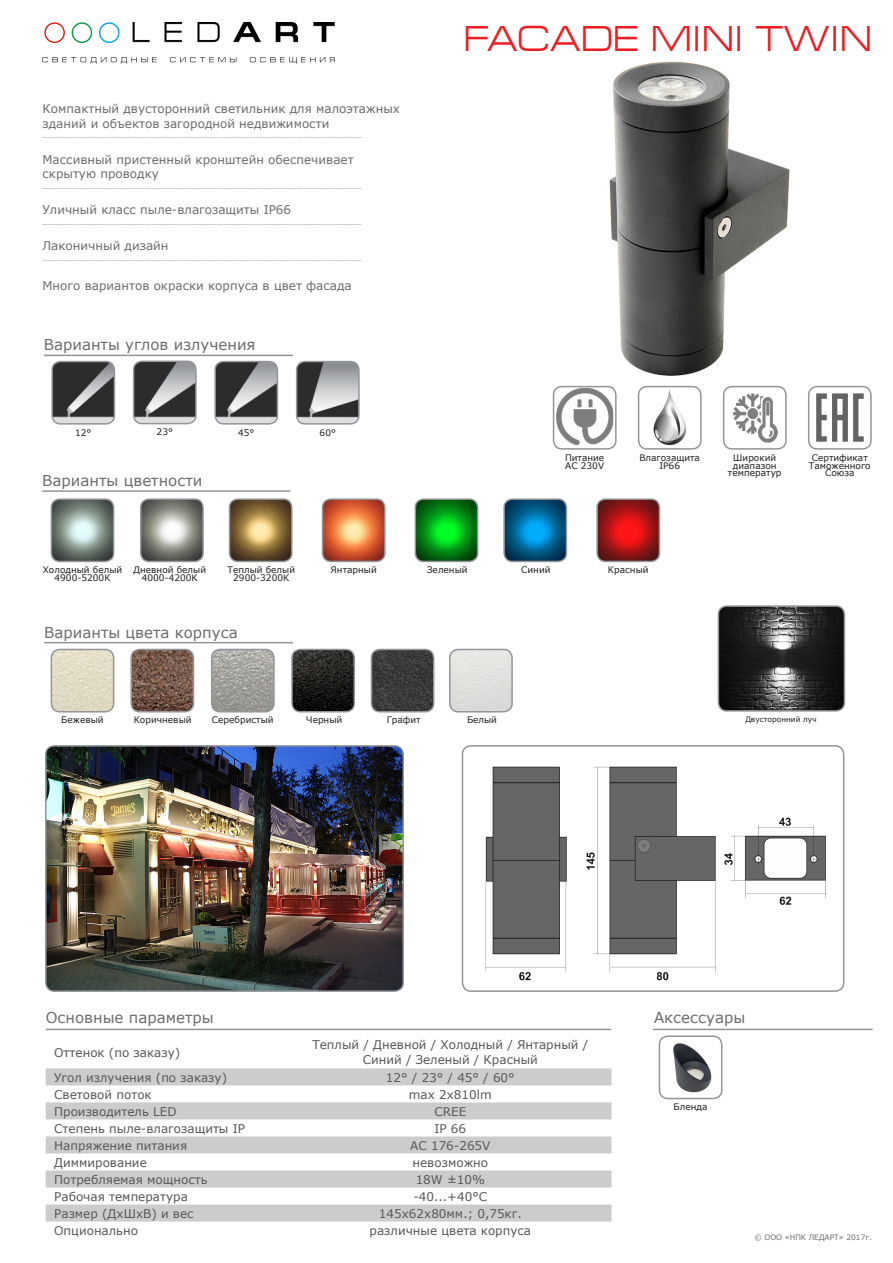
<style>
.page{position:relative;width:893px;height:1263px;background:#fff}
.page>*{position:absolute;margin:0;border:0;box-sizing:border-box;transform-origin:0 0}
.t1{font:36px "Europe Extended C";color:#ee1d23}
.t2{font:15px "Verdana";color:#6c6d70}
.t3{font:12px/14.4px "Verdana";color:#57585a;text-align:center}
.t4{font:12px/14.4px "Verdana";color:#6c6d70}
.t5{font:9px "Europe Extended C";color:#6c6d70}
.t6{font:9px/7.5px "Verdana";color:#231f20;text-align:center}
.t7{font:9px "Europe Extended C";color:#757679}
.t8{font:7.5px "Verdana";color:#6c6d70}
.t9{font:7.5px "Verdana";color:#231f20}
</style>
<div class="page">
<img style="left:609px;top:61px;width:181px;height:315px">
<img style="left:43px;top:22px;width:292px;height:42px">
<img style="left:462px;top:748px;width:382px;height:241px">
<div style="left:462px;top:745px;width:382px;height:247px;border:2px solid #939598;border-radius:9px"></div>
<img style="left:46px;top:746px;width:357px;height:245px">
<div style="left:45px;top:745px;width:359px;height:247px;border:2px solid #939598;border-radius:9px"></div>
<img style="left:718px;top:606px;width:126px;height:105px">
<div style="left:718px;top:605px;width:127px;height:107px;border:2px solid #939598;border-radius:9px"></div>
<hr style="left:653px;top:1029px;width:220px;height:1px;background:#939598">
<svg style="left:46px;top:1068px;width:565px;height:153px;fill:#cbccce"></svg>
<hr style="left:46px;top:1029px;width:565px;height:1px;background:#939598">
<img style="left:659px;top:1036px;width:62px;height:62px">
<div style="left:659px;top:1035px;width:63px;height:64px;border:2px solid #939598;border-radius:9px"></div>
<hr style="left:44px;top:642px;width:249px;height:1px;background:#939598">
<img style="left:51px;top:649px;width:63px;height:63px">
<div style="left:51px;top:649px;width:63px;height:63px;border:2px solid #939598;border-radius:9px"></div>
<img style="left:133px;top:649px;width:60px;height:63px">
<div style="left:130px;top:649px;width:64px;height:63px;border:2px solid #939598;border-radius:9px"></div>
<img style="left:212px;top:649px;width:62px;height:63px">
<div style="left:211px;top:649px;width:64px;height:63px;border:2px solid #939598;border-radius:9px"></div>
<img style="left:292px;top:649px;width:62px;height:63px">
<div style="left:291px;top:649px;width:64px;height:63px;border:2px solid #939598;border-radius:9px"></div>
<img style="left:371px;top:649px;width:63px;height:63px">
<div style="left:371px;top:649px;width:63px;height:63px;border:2px solid #939598;border-radius:9px"></div>
<img style="left:450px;top:649px;width:62px;height:63px">
<div style="left:449px;top:649px;width:64px;height:63px;border:2px solid #939598;border-radius:9px"></div>
<hr style="left:42px;top:490px;width:248px;height:2px;background:#939598">
<img style="left:51px;top:499px;width:63px;height:62px">
<div style="left:51px;top:498px;width:63px;height:64px;border:2px solid #939598;border-radius:9px"></div>
<img style="left:141px;top:501px;width:62px;height:60px">
<div style="left:140px;top:498px;width:64px;height:64px;border:2px solid #939598;border-radius:9px"></div>
<img style="left:230px;top:501px;width:60px;height:60px">
<div style="left:229px;top:498px;width:64px;height:64px;border:2px solid #939598;border-radius:9px"></div>
<img style="left:323px;top:501px;width:60px;height:60px">
<div style="left:322px;top:498px;width:64px;height:64px;border:2px solid #939598;border-radius:9px"></div>
<img style="left:415px;top:499px;width:63px;height:62px">
<div style="left:415px;top:498px;width:63px;height:64px;border:2px solid #939598;border-radius:9px"></div>
<img style="left:506px;top:501px;width:60px;height:60px">
<div style="left:503px;top:498px;width:64px;height:64px;border:2px solid #939598;border-radius:9px"></div>
<img style="left:599px;top:501px;width:60px;height:60px">
<div style="left:596px;top:498px;width:64px;height:64px;border:2px solid #939598;border-radius:9px"></div>
<hr style="left:44px;top:355px;width:249px;height:1px;background:#939598">
<img style="left:54px;top:362px;width:60px;height:60px">
<div style="left:51px;top:361px;width:64px;height:64px;border:2px solid #939598;border-radius:9px"></div>
<img style="left:217px;top:362px;width:60px;height:60px">
<div style="left:214px;top:361px;width:64px;height:64px;border:2px solid #939598;border-radius:9px"></div>
<img style="left:297px;top:362px;width:60px;height:60px">
<div style="left:296px;top:361px;width:64px;height:64px;border:2px solid #939598;border-radius:9px"></div>
<img style="left:134px;top:361px;width:62px;height:63px">
<div style="left:133px;top:361px;width:64px;height:63px;border:2px solid #939598;border-radius:9px"></div>
<img style="left:556px;top:389px;width:57px;height:56px">
<div style="left:553px;top:386px;width:64px;height:64px;border:2px solid #939598;border-radius:9px"></div>
<img style="left:653px;top:389px;width:46px;height:57px">
<div style="left:638px;top:386px;width:64px;height:64px;border:2px solid #939598;border-radius:9px"></div>
<img style="left:811px;top:389px;width:58px;height:58px">
<div style="left:808px;top:386px;width:64px;height:64px;border:2px solid #939598;border-radius:9px"></div>
<img style="left:733px;top:393px;width:45px;height:50px">
<div style="left:723px;top:386px;width:64px;height:64px;border:2px solid #939598;border-radius:9px"></div>
<p class="t4" style="left:43px;top:101px;width:359px">Компактный двусторонний светильник для малоэтажных зданий и объектов загородной недвижимости</p>
<p class="t5" style="left:43px;top:130px;width:321px">...............................................................................................................................................................................................</p>
<p class="t4" style="left:43px;top:152px;width:313px">Массивный пристенный кронштейн обеспечивает скрытую проводку</p>
<p class="t5" style="left:43px;top:181px;width:321px">...............................................................................................................................................................................................</p>
<p class="t4" style="left:43px;top:202px;width:250px">Уличный класс пыле-влагозащиты IP66</p>
<p class="t5" style="left:43px;top:217px;width:321px">...............................................................................................................................................................................................</p>
<p class="t4" style="left:43px;top:238px;width:128px">Лаконичный дизайн</p>
<p class="t7" style="left:43px;top:253px;width:321px">...............................................................................................................................................................................................</p>
<p class="t4" style="left:43px;top:278px;width:311px">Много вариантов окраски корпуса в цвет фасада</p>
<p class="t2" style="left:44px;top:334px;width:213px">Варианты углов излучения</p>
<p class="t6" style="left:75px;top:428px;width:18px">12°</p>
<p class="t6" style="left:157px;top:428px;width:18px">23°</p>
<p class="t6" style="left:238px;top:428px;width:18px">45°</p>
<p class="t6" style="left:320px;top:428px;width:18px">60°</p>
<p class="t2" style="left:42px;top:470px;width:162px">Варианты цветности</p>
<p class="t1" style="left:464px;top:19px;width:409px">FACADE MINI TWIN</p>
<p class="t6" style="left:565px;top:454px;width:41px;text-align:left">Питание<br>AС 230V</p>
<p class="t6" style="left:639px;top:454px;width:62px">Влагозащита<br>IP66</p>
<p class="t6" style="left:809px;top:454px;width:63px">Сертификат<br>Таможенного<br>Союза</p>
<p class="t6" style="left:728px;top:454px;width:55px">Широкий диапазон температур</p>
<p class="t6" style="left:43px;top:566px;width:81px">Холодный белый</p>
<p class="t6" style="left:331px;top:566px;width:48px">Янтарный</p>
<p class="t6" style="left:54px;top:573px;width:58px">4900-5200К</p>
<p class="t6" style="left:133px;top:566px;width:74px">Дневной белый<br>4000-4200К</p>
<p class="t6" style="left:227px;top:566px;width:69px">Теплый белый<br>2900-3200К</p>
<p class="t6" style="left:427px;top:566px;width:42px">Зеленый</p>
<p class="t6" style="left:521px;top:566px;width:31px">Синий</p>
<p class="t6" style="left:608px;top:566px;width:42px">Красный</p>
<p class="t2" style="left:44px;top:622px;width:195px">Варианты цвета корпуса</p>
<p class="t6" style="left:61px;top:716px;width:44px">Бежевый</p>
<p class="t6" style="left:134px;top:716px;width:59px">Коричневый</p>
<p class="t6" style="left:212px;top:716px;width:63px">Серебристый</p>
<p class="t6" style="left:306px;top:716px;width:38px">Черный</p>
<p class="t6" style="left:387px;top:716px;width:35px">Графит</p>
<p class="t6" style="left:467px;top:716px;width:32px">Белый</p>
<p class="t9" style="left:745px;top:714px;width:73px">Двусторонний луч</p>
<p class="t2" style="left:46px;top:1007px;width:170px">Основные параметры</p>
<p class="t3" style="left:54px;top:1045px;width:128px">Оттенок (по заказу)</p>
<p class="t3" style="left:312px;top:1038px;width:277px">Теплый / Дневной / Холодный / Янтарный /<br>Синий / Зеленый / Красный</p>
<p class="t3" style="left:54px;top:1070px;width:174px">Угол излучения (по заказу)</p>
<p class="t3" style="left:386px;top:1070px;width:130px">12° / 23° / 45° / 60°</p>
<p class="t3" style="left:54px;top:1087px;width:99px">Световой поток</p>
<p class="t3" style="left:409px;top:1087px;width:84px">max 2x810lm</p>
<p class="t3" style="left:54px;top:1104px;width:124px">Производитель LED</p>
<p class="t3" style="left:434px;top:1104px;width:33px">CREE</p>
<p class="t3" style="left:54px;top:1121px;width:192px">Степень пыле-влагозащиты IP</p>
<p class="t3" style="left:434px;top:1121px;width:33px">IP 66</p>
<p class="t3" style="left:54px;top:1138px;width:134px">Напряжение питания</p>
<p class="t3" style="left:410px;top:1138px;width:82px">AC 176-265V</p>
<p class="t3" style="left:54px;top:1155px;width:94px">Диммирование</p>
<p class="t3" style="left:412px;top:1155px;width:77px">невозможно</p>
<p class="t3" style="left:54px;top:1172px;width:155px">Потребляемая мощность</p>
<p class="t3" style="left:416px;top:1172px;width:71px">18W ±10%</p>
<p class="t3" style="left:54px;top:1189px;width:135px">Рабочая температура</p>
<p class="t3" style="left:413px;top:1189px;width:75px">-40...+40°С</p>
<p class="t3" style="left:54px;top:1206px;width:141px">Размер (ДхШхВ) и вес</p>
<p class="t3" style="left:379px;top:1206px;width:144px">145х62х80мм.; 0,75кг.</p>
<p class="t3" style="left:54px;top:1223px;width:85px">Опционально</p>
<p class="t3" style="left:370px;top:1223px;width:163px">различные цвета корпуса</p>
<p class="t2" style="left:654px;top:1007px;width:93px">Аксессуары</p>
<p class="t6" style="left:674px;top:1103px;width:35px">Бленда</p>
<p class="t8" style="left:754px;top:1232px;width:119px">© ООО «НПК ЛЕДАРТ» 2017г.</p>
</div>
